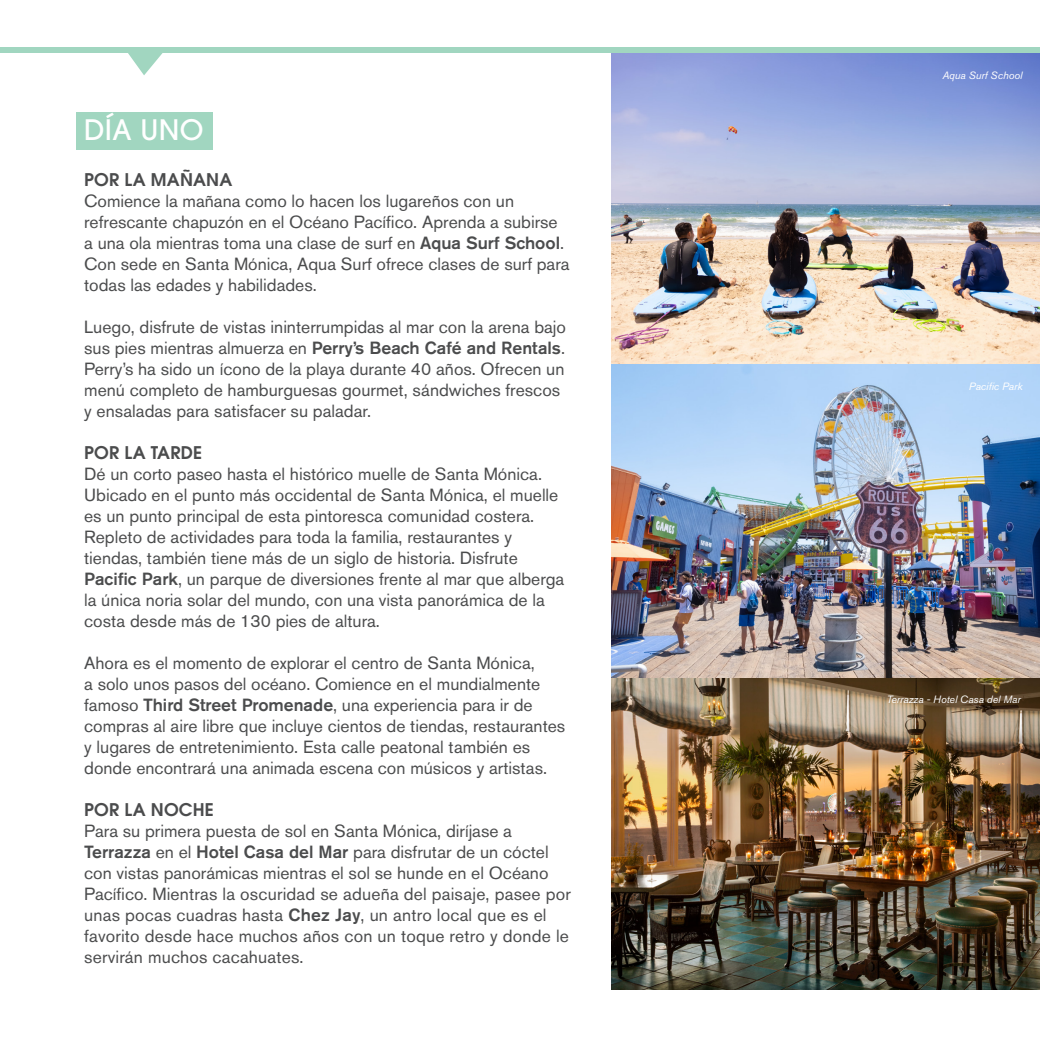
<style>
.page{position:relative;width:1040px;height:1040px;background:#fff}
.page>*{position:absolute;margin:0;border:0;box-sizing:border-box;transform-origin:0 0}
.t1{font:500 28px "ITC Avant Garde Pro";letter-spacing:.01em;color:#fff}
.t2{font:17.5px/21px "Akzidenz Grotesk BE";color:#4b4c4d}
.t3{font:600 17.5px "ITC Avant Garde Pro";letter-spacing:.01em;color:#4b4c4d}
.t4{font:italic 10.5px "Akzidenz Grotesk BE";color:#fff}
.s1{font-weight:500}
</style>
<div class="page">
<div style="left:77px;top:112px;width:136px;height:37px;background:#a1d6c0"></div>
<svg style="left:128px;top:53px;width:35px;height:22px"></svg>
<img style="left:611px;top:53px;width:429px;height:936px">
<div style="left:0;top:47px;width:1040px;height:6px;background:#a1d6c0"></div>
<p class="t1" style="left:84px;top:112px;width:121px">DÍA UNO</p>
<p class="t3" style="left:84px;top:168px;width:150px">POR LA MAÑANA</p>
<p class="t2" style="left:84px;top:190px;width:487px">Comience la mañana como lo hacen los lugareños con un refrescante chapuzón en el Océano Pacífico. Aprenda a subirse a una ola mientras toma una clase de surf en <span class="s1">Aqua Surf School</span>.<br>Con sede en Santa Mónica, Aqua Surf ofrece clases de surf para todas las edades y habilidades.</p>
<p class="t2" style="left:84px;top:316px;width:483px">Luego, disfrute de vistas ininterrumpidas al mar con la arena bajo sus pies mientras almuerza en <span class="s1">Perry’s Beach Café and Rentals</span>.<br>Perry’s ha sido un ícono de la playa durante 40 años. Ofrecen un menú completo de hamburguesas gourmet, sándwiches frescos y ensaladas para satisfacer su paladar.</p>
<p class="t3" style="left:84px;top:441px;width:120px">POR LA TARDE</p>
<p class="t2" style="left:84px;top:463px;width:482px">Dé un corto paseo hasta el histórico muelle de Santa Mónica.<br>Ubicado en el punto más occidental de Santa Mónica, el muelle es un punto principal de esta pintoresca comunidad costera.<br>Repleto de actividades para toda la familia, restaurantes y tiendas, también tiene más de un siglo de historia. Disfrute <span class="s1">Pacific Park</span>, un parque de diversiones frente al mar que alberga la única noria solar del mundo, con una vista panorámica de la costa desde más de 130 pies de altura.</p>
<p class="t2" style="left:84px;top:652px;width:482px">Ahora es el momento de explorar el centro de Santa Mónica,<br>a solo unos pasos del océano. Comience en el mundialmente famoso <span class="s1">Third Street Promenade</span>, una experiencia para ir de compras al aire libre que incluye cientos de tiendas, restaurantes y lugares de entretenimiento. Esta calle peatonal también es donde encontrará una animada escena con músicos y artistas.</p>
<p class="t3" style="left:84px;top:798px;width:131px">POR LA NOCHE</p>
<p class="t2" style="left:84px;top:820px;width:488px">Para su primera puesta de sol en Santa Mónica, diríjase a <span class="s1">Terrazza</span> en el <span class="s1">Hotel Casa del Mar</span> para disfrutar de un cóctel con vistas panorámicas mientras el sol se hunde en el Océano Pacífico. Mientras la oscuridad se adueña del paisaje, pasee por unas pocas cuadras hasta <span class="s1">Chez Jay</span>, un antro local que es el favorito desde hace muchos años con un toque retro y donde le servirán muchos cacahuates.</p>
<p class="t4" style="left:942px;top:69px;width:81px">Aqua Surf School</p>
<p class="t4" style="left:968px;top:380px;width:55px">Pacific Park</p>
<p class="t4" style="left:886px;top:692px;width:135px">Terrazza - Hotel Casa del Mar</p>
</div>
